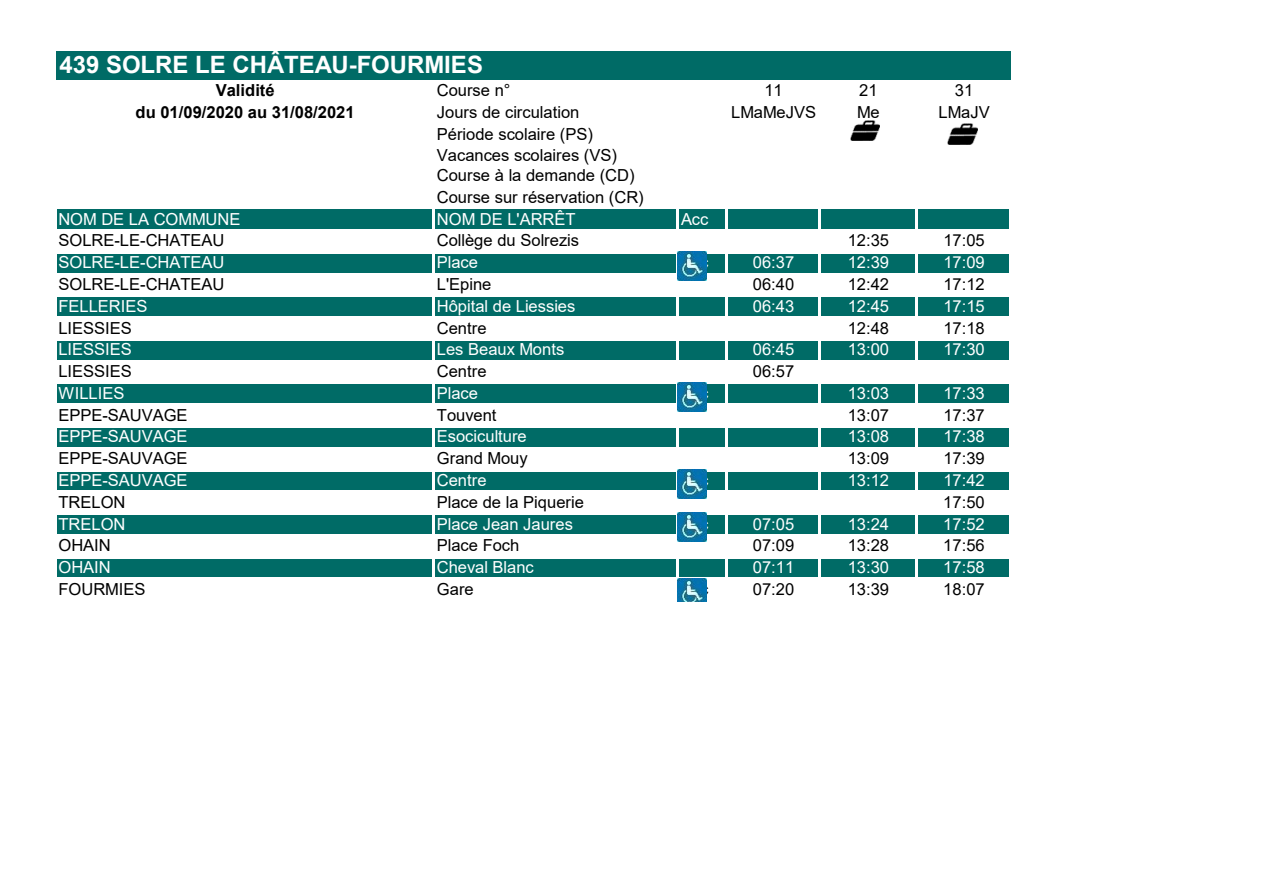
<style>
.page{position:relative;width:1263px;height:893px;background:#fff}
.page>*{position:absolute;margin:0;border:0;box-sizing:border-box;transform-origin:0 0}
.t1{font:700 24px "Arial";color:#fff}
.t2{font:16.5px/21px "Arial";color:#000}
.t3{font:16.5px "Arial";color:#fff}
.t4{font:700 16.5px "Arial";color:#000}
</style>
<div class="page">
<div style="left:56px;top:51px;width:955px;height:29px;background:#006b66"></div>
<div style="left:56px;top:209px;width:955px;height:22px;background:#006b66"></div>
<div style="left:56px;top:252px;width:955px;height:22px;background:#006b66"></div>
<div style="left:56px;top:296px;width:955px;height:22px;background:#006b66"></div>
<div style="left:56px;top:339px;width:955px;height:22px;background:#006b66"></div>
<div style="left:56px;top:383px;width:955px;height:22px;background:#006b66"></div>
<div style="left:56px;top:426px;width:955px;height:22px;background:#006b66"></div>
<div style="left:56px;top:470px;width:955px;height:22px;background:#006b66"></div>
<div style="left:56px;top:514px;width:955px;height:22px;background:#006b66"></div>
<div style="left:56px;top:557px;width:955px;height:22px;background:#006b66"></div>
<hr style="left:54px;top:209px;width:3px;height:393px;background:#fff">
<hr style="left:432px;top:209px;width:3px;height:393px;background:#fff">
<hr style="left:676px;top:209px;width:3px;height:393px;background:#fff">
<hr style="left:725px;top:209px;width:3px;height:393px;background:#fff">
<hr style="left:818px;top:209px;width:3px;height:393px;background:#fff">
<hr style="left:915px;top:209px;width:2px;height:393px;background:#fff">
<hr style="left:1009px;top:209px;width:3px;height:393px;background:#fff">
<hr style="left:57px;top:229px;width:955px;height:3px;background:#fff">
<hr style="left:57px;top:251px;width:955px;height:3px;background:#fff">
<hr style="left:57px;top:273px;width:955px;height:2px;background:#fff">
<hr style="left:57px;top:294px;width:955px;height:3px;background:#fff">
<hr style="left:57px;top:316px;width:955px;height:3px;background:#fff">
<hr style="left:57px;top:338px;width:955px;height:3px;background:#fff">
<hr style="left:57px;top:360px;width:955px;height:3px;background:#fff">
<hr style="left:57px;top:381px;width:955px;height:3px;background:#fff">
<hr style="left:57px;top:403px;width:955px;height:3px;background:#fff">
<hr style="left:57px;top:425px;width:955px;height:3px;background:#fff">
<hr style="left:57px;top:447px;width:955px;height:3px;background:#fff">
<hr style="left:57px;top:469px;width:955px;height:2px;background:#fff">
<hr style="left:57px;top:490px;width:955px;height:3px;background:#fff">
<hr style="left:57px;top:512px;width:955px;height:3px;background:#fff">
<hr style="left:57px;top:534px;width:955px;height:3px;background:#fff">
<hr style="left:57px;top:556px;width:955px;height:3px;background:#fff">
<hr style="left:57px;top:577px;width:955px;height:3px;background:#fff">
<img style="left:677px;top:251px;width:29px;height:29px">
<img style="left:677px;top:382px;width:29px;height:29px">
<img style="left:677px;top:469px;width:29px;height:29px">
<img style="left:677px;top:513px;width:29px;height:29px">
<img style="left:677px;top:578px;width:29px;height:23px">
<img style="left:850px;top:121px;width:29px;height:20px">
<img style="left:948px;top:124px;width:29px;height:20px">
<p class="t1" style="left:59px;top:48px;width:425px">439 SOLRE LE CHÂTEAU-FOURMIES</p>
<p class="t4" style="left:216px;top:79px;width:61px">Validité</p>
<p class="t2" style="left:437px;top:80px;width:75px">Course n°</p>
<p class="t2" style="left:764px;top:80px;width:20px">11</p>
<p class="t2" style="left:859px;top:80px;width:20px">21</p>
<p class="t2" style="left:955px;top:80px;width:20px">31</p>
<p class="t4" style="left:136px;top:101px;width:221px">du 01/09/2020 au 31/08/2021</p>
<p class="t2" style="left:437px;top:102px;width:144px">Jours de circulation</p>
<p class="t2" style="left:731px;top:102px;width:86px">LMaMeJVS</p>
<p class="t2" style="left:857px;top:102px;width:24px">Me</p>
<p class="t2" style="left:938px;top:102px;width:53px">LMaJV</p>
<p class="t2" style="left:437px;top:124px;width:208px">Période scolaire (PS)<br>Vacances scolaires (VS)<br>Course à la demande (CD)<br>Course sur réservation (CR)</p>
<p class="t3" style="left:58px;top:207px;width:183px">NOM DE LA COMMUNE</p>
<p class="t3" style="left:437px;top:207px;width:140px">NOM DE L'ARRÊT</p>
<p class="t3" style="left:681px;top:207px;width:29px">Acc</p>
<p class="t2" style="left:58px;top:230px;width:168px">SOLRE-LE-CHATEAU</p>
<p class="t2" style="left:437px;top:230px;width:144px">Collège du Solrezis</p>
<p class="t2" style="left:848px;top:230px;width:43px">12:35</p>
<p class="t2" style="left:943px;top:230px;width:43px">17:05</p>
<p class="t3" style="left:58px;top:251px;width:168px">SOLRE-LE-CHATEAU</p>
<p class="t3" style="left:437px;top:251px;width:43px">Place</p>
<p class="t3" style="left:753px;top:251px;width:43px">06:37</p>
<p class="t3" style="left:848px;top:251px;width:43px">12:39</p>
<p class="t3" style="left:943px;top:251px;width:43px">17:09</p>
<p class="t2" style="left:58px;top:274px;width:168px">SOLRE-LE-CHATEAU</p>
<p class="t2" style="left:437px;top:274px;width:56px">L'Epine</p>
<p class="t2" style="left:753px;top:274px;width:43px">06:40</p>
<p class="t2" style="left:848px;top:274px;width:43px">12:42</p>
<p class="t2" style="left:943px;top:274px;width:43px">17:12</p>
<p class="t3" style="left:58px;top:295px;width:90px">FELLERIES</p>
<p class="t3" style="left:437px;top:295px;width:140px">Hôpital de Liessies</p>
<p class="t3" style="left:753px;top:295px;width:43px">06:43</p>
<p class="t3" style="left:848px;top:295px;width:43px">12:45</p>
<p class="t3" style="left:943px;top:295px;width:43px">17:15</p>
<p class="t2" style="left:58px;top:317px;width:75px">LIESSIES</p>
<p class="t2" style="left:437px;top:317px;width:51px">Centre</p>
<p class="t2" style="left:848px;top:317px;width:43px">12:48</p>
<p class="t2" style="left:943px;top:317px;width:43px">17:18</p>
<p class="t3" style="left:58px;top:338px;width:75px">LIESSIES</p>
<p class="t3" style="left:437px;top:338px;width:129px">Les Beaux Monts</p>
<p class="t3" style="left:753px;top:338px;width:43px">06:45</p>
<p class="t3" style="left:848px;top:338px;width:43px">13:00</p>
<p class="t3" style="left:943px;top:338px;width:43px">17:30</p>
<p class="t2" style="left:58px;top:361px;width:75px">LIESSIES</p>
<p class="t2" style="left:437px;top:361px;width:51px">Centre</p>
<p class="t2" style="left:753px;top:361px;width:43px">06:57</p>
<p class="t3" style="left:58px;top:382px;width:68px">WILLIES</p>
<p class="t3" style="left:437px;top:382px;width:43px">Place</p>
<p class="t3" style="left:848px;top:382px;width:43px">13:03</p>
<p class="t3" style="left:943px;top:382px;width:43px">17:33</p>
<p class="t2" style="left:58px;top:404px;width:131px">EPPE-SAUVAGE</p>
<p class="t2" style="left:437px;top:404px;width:61px">Touvent</p>
<p class="t2" style="left:848px;top:404px;width:43px">13:07</p>
<p class="t2" style="left:943px;top:404px;width:43px">17:37</p>
<p class="t3" style="left:58px;top:425px;width:131px">EPPE-SAUVAGE</p>
<p class="t3" style="left:437px;top:425px;width:91px">Esociculture</p>
<p class="t3" style="left:848px;top:425px;width:43px">13:08</p>
<p class="t3" style="left:943px;top:425px;width:43px">17:38</p>
<p class="t2" style="left:58px;top:448px;width:131px">EPPE-SAUVAGE</p>
<p class="t2" style="left:437px;top:448px;width:92px">Grand Mouy</p>
<p class="t2" style="left:848px;top:448px;width:43px">13:09</p>
<p class="t2" style="left:943px;top:448px;width:43px">17:39</p>
<p class="t3" style="left:58px;top:469px;width:131px">EPPE-SAUVAGE</p>
<p class="t3" style="left:437px;top:469px;width:51px">Centre</p>
<p class="t3" style="left:848px;top:469px;width:43px">13:12</p>
<p class="t3" style="left:943px;top:469px;width:43px">17:42</p>
<p class="t2" style="left:58px;top:491px;width:69px">TRELON</p>
<p class="t2" style="left:437px;top:491px;width:149px">Place de la Piquerie</p>
<p class="t2" style="left:943px;top:491px;width:43px">17:50</p>
<p class="t3" style="left:58px;top:512px;width:69px">TRELON</p>
<p class="t3" style="left:437px;top:512px;width:138px">Place Jean Jaures</p>
<p class="t3" style="left:753px;top:512px;width:43px">07:05</p>
<p class="t3" style="left:848px;top:512px;width:43px">13:24</p>
<p class="t3" style="left:943px;top:512px;width:43px">17:52</p>
<p class="t2" style="left:58px;top:535px;width:54px">OHAIN</p>
<p class="t2" style="left:437px;top:535px;width:84px">Place Foch</p>
<p class="t2" style="left:753px;top:535px;width:43px">07:09</p>
<p class="t2" style="left:848px;top:535px;width:43px">13:28</p>
<p class="t2" style="left:943px;top:535px;width:43px">17:56</p>
<p class="t3" style="left:58px;top:556px;width:54px">OHAIN</p>
<p class="t3" style="left:437px;top:556px;width:99px">Cheval Blanc</p>
<p class="t3" style="left:753px;top:556px;width:43px">07:11</p>
<p class="t3" style="left:848px;top:556px;width:43px">13:30</p>
<p class="t3" style="left:943px;top:556px;width:43px">17:58</p>
<p class="t2" style="left:58px;top:578px;width:88px">FOURMIES</p>
<p class="t2" style="left:437px;top:578px;width:38px">Gare</p>
<p class="t2" style="left:753px;top:578px;width:43px">07:20</p>
<p class="t2" style="left:848px;top:578px;width:43px">13:39</p>
<p class="t2" style="left:943px;top:578px;width:43px">18:07</p>
</div>
